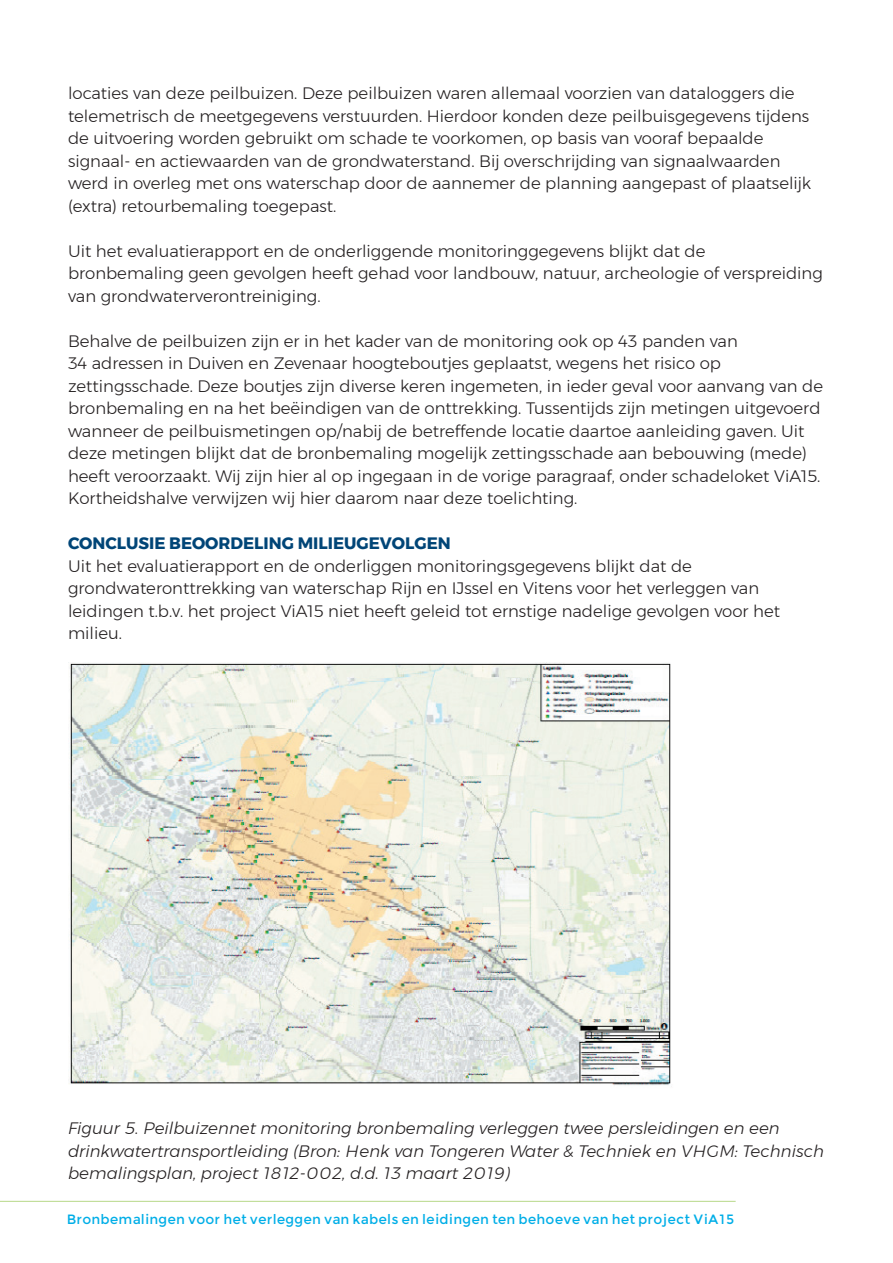
<style>
.page{position:relative;width:893px;height:1263px;background:#fff}
.page>*{position:absolute;margin:0;border:0;box-sizing:border-box;transform-origin:0 0}
.t1{font:300 16.5px/22.5px "Montserrat";color:#231f20}
.t2{font:italic 300 16.5px/22.5px "Montserrat";color:#231f20}
.t3{font:700 16.5px "Montserrat";color:#004577}
.t4{font:13.5px "Montserrat";letter-spacing:.01em;color:#00aee7}
</style>
<div class="page">
<hr style="left:0;top:1201px;width:736px;height:1px;background:#b7d889">
<img style="left:68px;top:662px;width:603px;height:423px">
<p class="t1" style="left:68px;top:82px;width:745px">locaties van deze peilbuizen. Deze peilbuizen waren allemaal voorzien van dataloggers die telemetrisch de meetgegevens verstuurden. Hierdoor konden deze peilbuisgegevens tijdens de uitvoering worden gebruikt om schade te voorkomen, op basis van vooraf bepaalde signaal- en actiewaarden van de grondwaterstand. Bij overschrijding van signaalwaarden werd in overleg met ons waterschap door de aannemer de planning aangepast of plaatselijk (extra) retourbemaling toegepast.</p>
<p class="t1" style="left:68px;top:239px;width:756px">Uit het evaluatierapport en de onderliggende monitoringgegevens blijkt dat de bronbemaling geen gevolgen heeft gehad voor landbouw, natuur, archeologie of verspreiding van grondwaterverontreiniging.</p>
<p class="t1" style="left:68px;top:329px;width:757px">Behalve de peilbuizen zijn er in het kader van de monitoring ook op 43 panden van<br>34 adressen in Duiven en Zevenaar hoogteboutjes geplaatst, wegens het risico op zettingsschade. Deze boutjes zijn diverse keren ingemeten, in ieder geval voor aanvang van de bronbemaling en na het beëindigen van de onttrekking. Tussentijds zijn metingen uitgevoerd wanneer de peilbuismetingen op/nabij de betreffende locatie daartoe aanleiding gaven. Uit deze metingen blijkt dat de bronbemaling mogelijk zettingsschade aan bebouwing (mede) heeft veroorzaakt. Wij zijn hier al op ingegaan in de vorige paragraaf, onder schadeloket ViA15.<br>Kortheidshalve verwijzen wij hier daarom naar deze toelichting.</p>
<p class="t3" style="left:68px;top:530px;width:384px">CONCLUSIE BEOORDELING MILIEUGEVOLGEN</p>
<p class="t1" style="left:68px;top:554px;width:713px">Uit het evaluatierapport en de onderliggen monitoringsgegevens blijkt dat de grondwateronttrekking van waterschap Rijn en IJssel en Vitens voor het verleggen van leidingen t.b.v. het project ViA15 niet heeft geleid tot ernstige nadelige gevolgen voor het milieu.</p>
<p class="t2" style="left:68px;top:1117px;width:758px">Figuur 5. Peilbuizennet monitoring bronbemaling verleggen twee persleidingen en een drinkwatertransportleiding (Bron: Henk van Tongeren Water &amp; Techniek en VHGM: Technisch bemalingsplan, project 1812-002, d.d. 13 maart 2019)</p>
<p class="t4" style="left:67px;top:1211px;width:669px">Bronbemalingen voor het verleggen van kabels en leidingen ten behoeve van het project ViA15</p>
</div>
